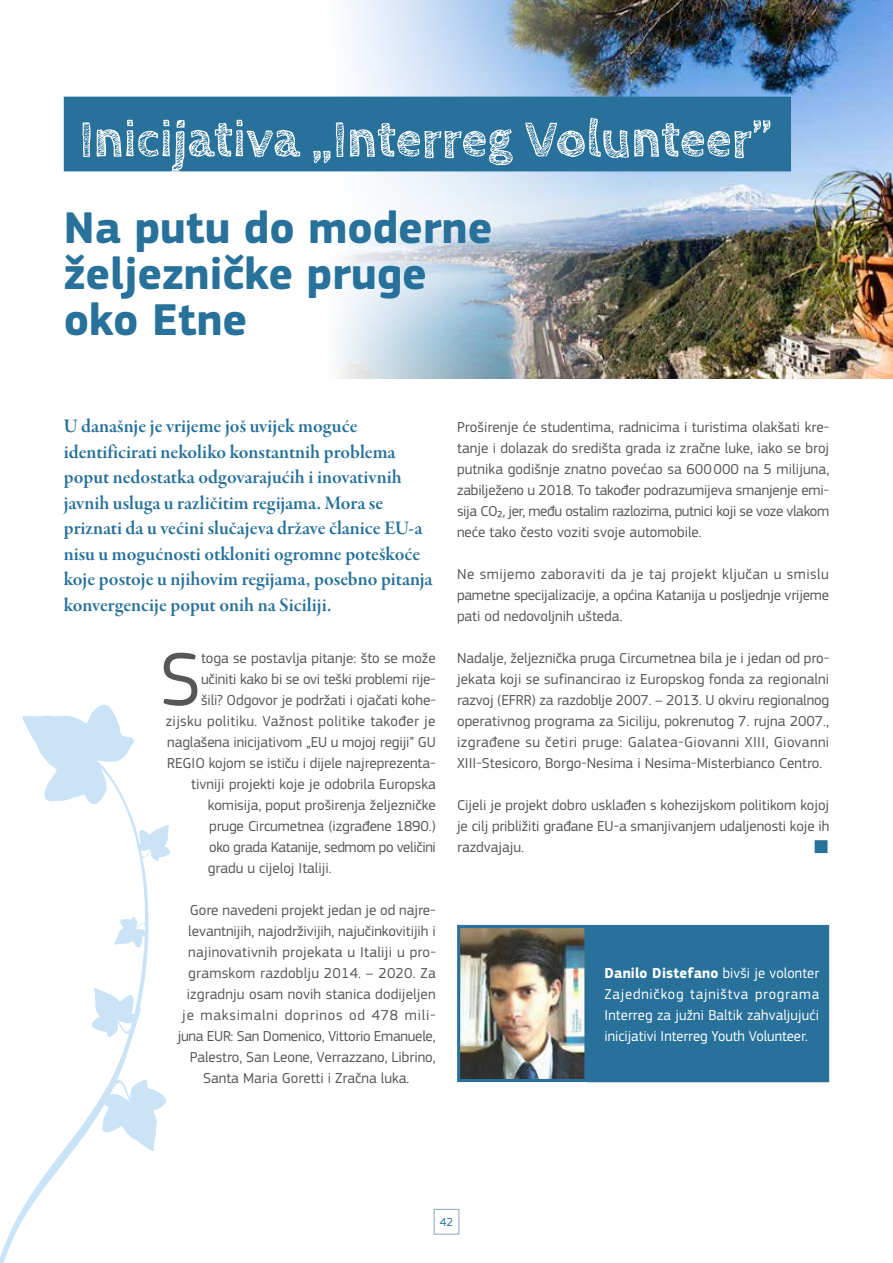
<style>
.page{position:relative;width:893px;height:1263px;background:#fff}
.page>*{position:absolute;margin:0;border:0;box-sizing:border-box;transform-origin:0 0}
.t1{font:78.3px "EC Square Sans Pro";color:#575756}
.t2{font:700 52.5px "Cabin Sketch";color:#fff}
.t3{font:700 46.2px/46.2px "EC Square Sans Pro";color:#27719a}
.t4{font:19.5px/25.5px "Garamond Premr Pro Smbd Subh";color:#27719a}
.t5{font:15px/21px "EC Square Sans Pro";color:#575756;text-align:justify}
.t6{font:15px/21px "EC Square Sans Pro";color:#fff;text-align:justify}
.t7{font:15px "EC Square Sans Pro";letter-spacing:.025em;color:#575756}
.t8{font:15px "EC Square Sans Pro";letter-spacing:-.02em;color:#575756}
.t9{font:15px "EC Square Sans Pro";letter-spacing:.02em;color:#575756}
.t10{font:15px "EC Square Sans Pro";letter-spacing:-.025em;color:#575756}
.t11{font:15px "EC Square Sans Pro";letter-spacing:.05em;color:#575756}
.t12{font:12px "EC Square Sans Pro";color:#27719a}
.s1{color:#27719a}
.s2{font-weight:700}
</style>
<div class="page">
<img style="left:776px;top:0;width:117px;height:378px">
<hr style="left:892px;top:128px;width:1px;height:250px;background:#cd2b17">
<div style="left:434px;top:1209px;width:25px;height:25px;border:1px solid #8ca4c1"></div>
<svg style="left:161px;top:825px;width:9px;height:32px"></svg>
<svg style="left:0;top:805px;width:161px;height:458px"></svg>
<svg style="left:102px;top:1079px;width:64px;height:72px"></svg>
<svg style="left:23px;top:704px;width:111px;height:101px"></svg>
<svg style="left:92px;top:988px;width:45px;height:49px"></svg>
<img style="left:286px;top:0;width:490px;height:379px">
<div style="left:64px;top:97px;width:727px;height:74px;background:#27719a"></div>
<img style="left:461px;top:929px;width:122px;height:149px">
<div style="left:457px;top:925px;width:130px;height:157px;border:3px solid #27719a"></div>
<div style="left:588px;top:926px;width:240px;height:155px;background:#27719a"></div>
<div style="left:587px;top:925px;width:242px;height:157px;border:2px solid #27719a"></div>
<h2 class="t2" style="left:79px;top:110px;width:713px">Inicijativa „Interreg Volunteer”<span class="s1">r</span></h2>
<h3 class="t3" style="left:64px;top:206px;width:430px">Na putu do moderne željezničke pruge oko Etne</h3>
<p class="t4" style="left:64px;top:414px;width:370px">U današnje je vrijeme još uvijek moguće identificirati nekoliko konstantnih problema poput nedostatka odgovarajućih i inovativnih javnih usluga u različitim regijama. Mora se priznati da u većini slučajeva države članice EU-a nisu u mogućnosti otkloniti ogromne poteškoće koje postoje u njihovim regijama, posebno pitanja konvergencije poput onih na Siciliji.</p>
<h1 class="t1" style="left:160px;top:634px;width:43px">S</h1>
<p class="t5" style="left:201px;top:648px;width:236px">toga se postavlja pitanje: što se može</p>
<p class="t5" style="left:201px;top:669px;width:236px">učiniti kako bi se ovi teški problemi rije-</p>
<p class="t5" style="left:201px;top:690px;width:236px">šili? Odgovor je podržati i ojačati kohe-</p>
<p class="t7" style="left:166px;top:712px;width:271px">zijsku politiku. Važnost politike također je</p>
<p class="t5" style="left:167px;top:732px;width:270px">naglašena inicijativom „EU u mojoj regiji” GU</p>
<p class="t5" style="left:167px;top:753px;width:270px">REGIO kojom se ističu i dijele najreprezenta-</p>
<p class="t5" style="left:191px;top:774px;width:246px">tivniji projekti koje je odobrila Europska</p>
<p class="t5" style="left:208px;top:795px;width:229px">komisija, poput proširenja željezničke</p>
<p class="t5" style="left:209px;top:816px;width:228px">pruge Circumetnea (izgrađene 1890.)</p>
<p class="t10" style="left:209px;top:838px;width:228px">oko grada Katanije, sedmom po veličini</p>
<p class="t5" style="left:208px;top:858px;width:125px">gradu u cijeloj Italiji.</p>
<p class="t5" style="left:190px;top:900px;width:247px">Gore navedeni projekt jedan je od najre-</p>
<p class="t5" style="left:188px;top:921px;width:249px">levantnijih, najodrživijih, najučinkovitijih i</p>
<p class="t9" style="left:188px;top:943px;width:249px">najinovativnih projekata u Italiji u pro-</p>
<p class="t5" style="left:188px;top:963px;width:249px">gramskom razdoblju 2014. – 2020. Za</p>
<p class="t5" style="left:187px;top:984px;width:250px">izgradnju osam novih stanica dodijeljen</p>
<p class="t11" style="left:182px;top:1006px;width:255px">je maksimalni doprinos od 478 mili-</p>
<p class="t8" style="left:178px;top:1027px;width:259px">juna EUR: San Domenico, Vittorio Emanuele,</p>
<p class="t5" style="left:190px;top:1047px;width:247px">Palestro, San Leone, Verrazzano, Librino,</p>
<p class="t5" style="left:203px;top:1068px;width:208px">Santa Maria Goretti i Zračna luka.</p>
<p class="t5" style="left:457px;top:417px;width:374px">Proširenje će studentima, radnicima i turistima olakšati kre&shy;tanje i dolazak do središta grada iz zračne luke, iako se broj putnika godišnje znatno povećao sa 600000 na 5 milijuna, zabilježeno u 2018. To također podrazumijeva smanjenje emi&shy;sija CO₂, jer, među ostalim razlozima, putnici koji se voze vlakom neće tako često voziti svoje automobile.</p>
<p class="t5" style="left:457px;top:564px;width:374px">Ne smijemo zaboraviti da je taj projekt ključan u smislu pametne specijalizacije, a općina Katanija u posljednje vrijeme pati od nedovoljnih ušteda.</p>
<p class="t5" style="left:457px;top:648px;width:374px">Nadalje, željeznička pruga Circumetnea bila je i jedan od pro&shy;jekata koji se sufinancirao iz Europskog fonda za regionalni razvoj (EFRR) za razdoblje 2007. – 2013. U okviru regionalnog operativnog programa za Siciliju, pokrenutog 7. rujna 2007., izgrađene su četiri pruge: Galatea-Giovanni XIII, Giovanni XIII-Stesicoro, Borgo-Nesima i Nesima-Misterbianco Centro.</p>
<p class="t5" style="left:457px;top:795px;width:374px">Cijeli je projekt dobro usklađen s kohezijskom politikom kojoj je cilj približiti građane EU-a smanjivanjem udaljenosti koje ih razdvajaju.</p>
<p class="t6" style="left:604px;top:962px;width:216px"><span class="s2">Danilo Distefano</span> bivši je volonter Zajedničkog tajništva programa Interreg za južni Baltik zahvaljujući inicijativi Interreg Youth Volunteer.</p>
<p class="t12" style="left:440px;top:1215px;width:15px">42</p>
</div>
